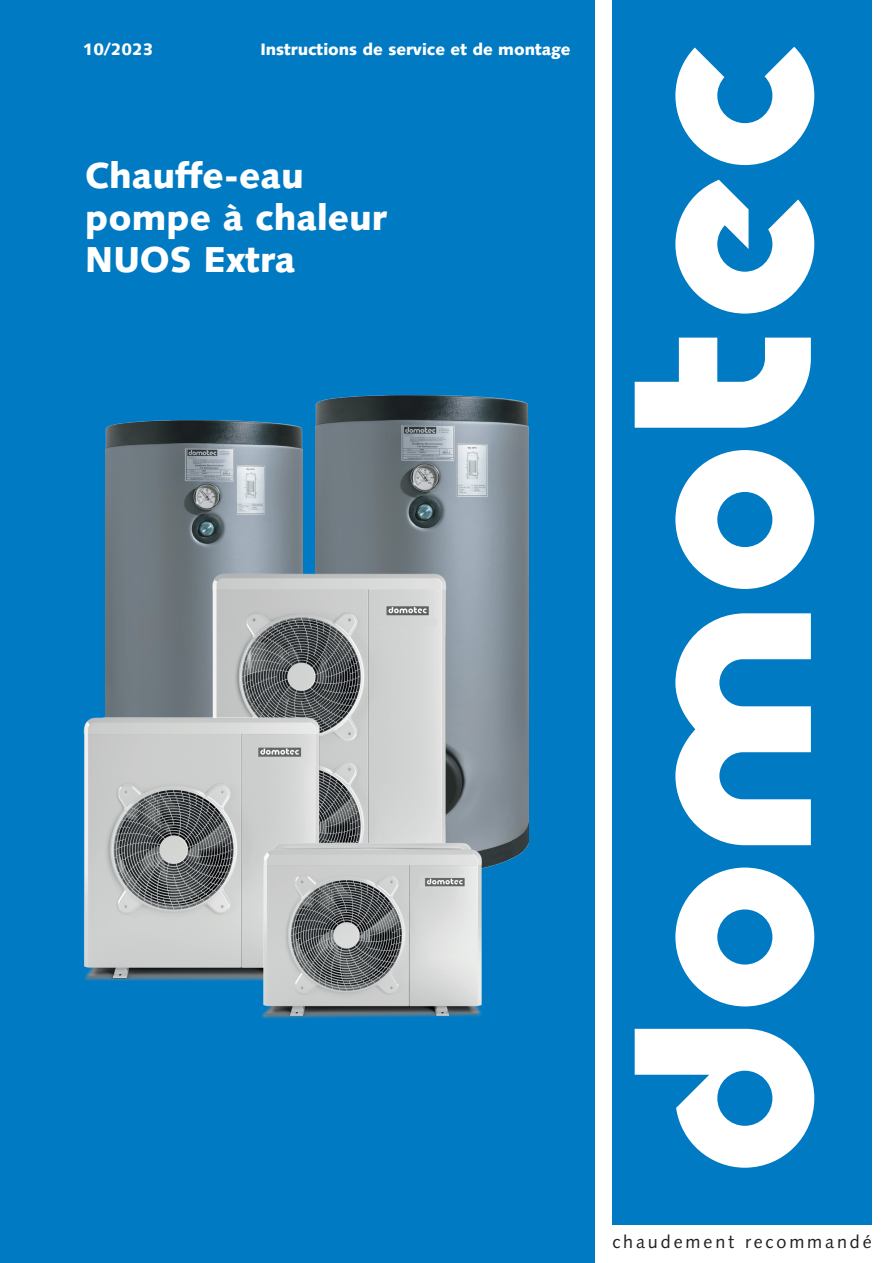
<style>
.page{position:relative;width:893px;height:1263px;background:#fff}
.page>*{position:absolute;margin:0;border:0;box-sizing:border-box;transform-origin:0 0}
.t1{font:900 36px/42px "Syntax LT Std";color:#fff}
.t2{font:18px "Syntax LT Std";letter-spacing:.16em;color:#231f20}
.t3{font:900 16.5px "Syntax LT Std";color:#fff}
</style>
<div class="page">
<div style="left:0;top:0;width:595px;height:1263px;background:#007ac2"></div>
<div style="left:612px;top:0;width:259px;height:1225px;background:#007ac2"></div>
<svg style="left:675px;top:867px;width:139px;height:139px"></svg>
<svg style="left:675px;top:450px;width:139px;height:139px"></svg>
<svg style="left:675px;top:613px;width:136px;height:232px"></svg>
<svg style="left:635px;top:1029px;width:179px;height:139px"></svg>
<svg style="left:635px;top:338px;width:176px;height:90px"></svg>
<svg style="left:675px;top:47px;width:139px;height:118px"></svg>
<svg style="left:675px;top:180px;width:139px;height:134px"></svg>
<img style="left:315px;top:395px;width:213px;height:466px">
<img style="left:105px;top:421px;width:198px;height:133px">
<img style="left:177px;top:503px;width:298px;height:308px">
<img style="left:83px;top:554px;width:265px;height:427px">
<img style="left:231px;top:811px;width:277px;height:208px">
<p class="t3" style="left:83px;top:39px;width:72px">10/2023</p>
<p class="t3" style="left:260px;top:39px;width:312px">Instructions de service et de montage</p>
<h1 class="t1" style="left:85px;top:155px;width:303px">Chauffe-eau pompe à chaleur<br>NUOS Extra</h1>
<p class="t2" style="left:612px;top:1231px;width:261px">chaudement recommandé</p>
</div>
